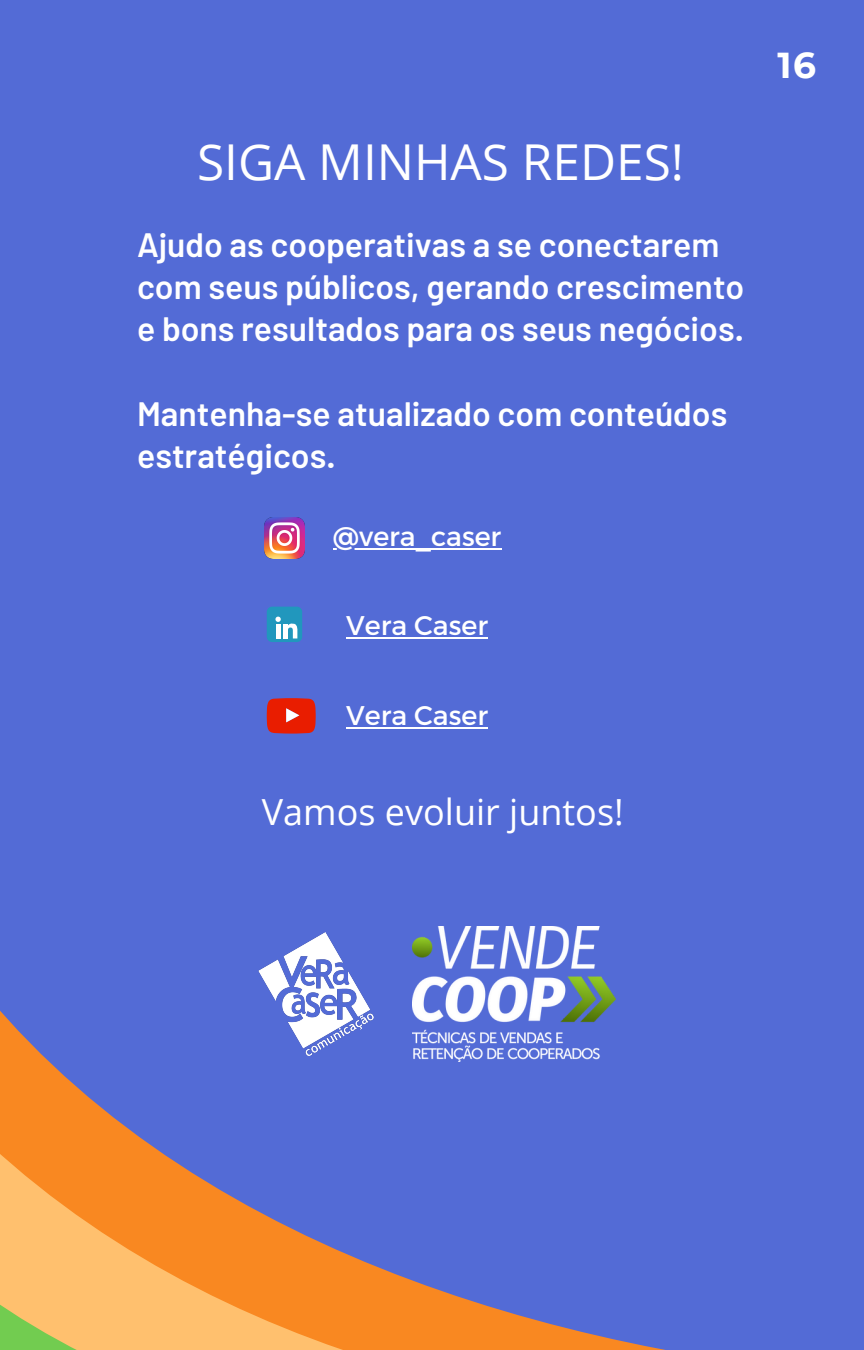
<style>
.page{position:relative;width:864px;height:1350px;background:#536bd6}
.page>*{position:absolute;margin:0;border:0;box-sizing:border-box;transform-origin:0 0}
.t1{font:49.5px "Open Sans";color:#fff}
.t2{font:36px "Open Sans";color:#fff}
.t3{font:700 36px "Montserrat";color:#fff}
.t4{font:600 33.75px/42.3px "Barlow";color:#fff}
.t5{font:27px "Montserrat";color:#fff}
</style>
<div class="page">
<svg style="left:0;top:1020px;width:461px;height:180px"></svg>
<svg style="left:0;top:1200px;width:665px;height:150px"></svg>
<img style="left:264px;top:518px;width:41px;height:40px">
<img style="left:248px;top:932px;width:135px;height:129px">
<div style="left:267px;top:607px;width:35px;height:35px;background:#2197bd;border-radius:5px"></div>
<svg style="left:275px;top:617px;width:23px;height:21px"></svg>
<svg style="left:267px;top:698px;width:49px;height:36px;background:#de2e1d"></svg>
<img style="left:413px;top:926px;width:202px;height:135px">
<hr style="left:333px;top:548px;width:168px;height:2px;background:#fff">
<hr style="left:346px;top:637px;width:142px;height:2px;background:#fff">
<hr style="left:346px;top:727px;width:142px;height:2px;background:#fff">
<p class="t1" style="left:197px;top:127px;width:488px">SIGA MINHAS REDES!</p>
<p class="t4" style="left:137px;top:222px;width:609px">Ajudo as cooperativas a se conectarem com seus públicos, gerando crescimento e bons resultados para os seus negócios.</p>
<p class="t4" style="left:137px;top:391px;width:592px">Mantenha-se atualizado com conteúdos estratégicos.</p>
<p class="t5" style="left:333px;top:519px;width:170px">@vera_caser</p>
<p class="t5" style="left:346px;top:608px;width:143px">Vera Caser</p>
<p class="t5" style="left:346px;top:698px;width:143px">Vera Caser</p>
<p class="t2" style="left:262px;top:787px;width:363px">Vamos evoluir juntos!</p>
<p class="t3" style="left:778px;top:43px;width:40px">16</p>
</div>
